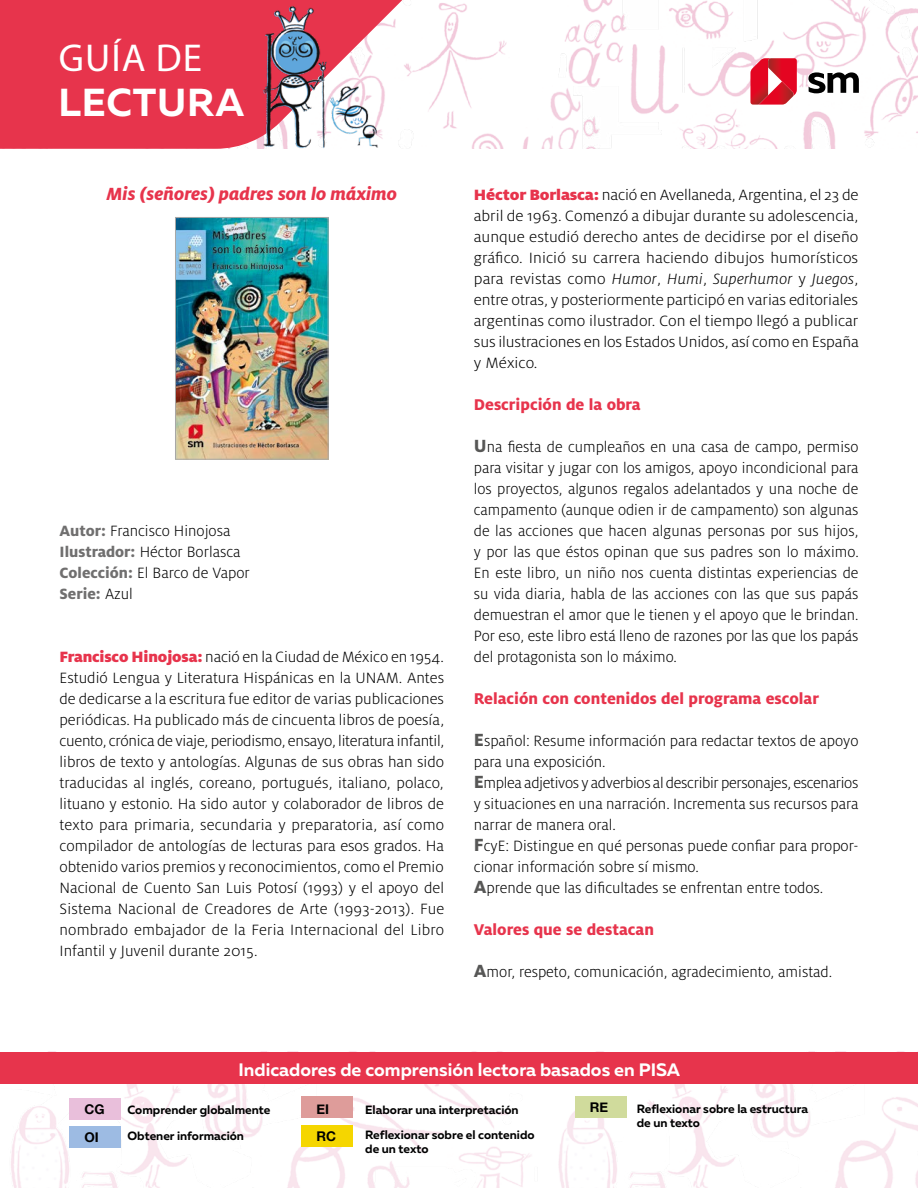
<style>
.page{position:relative;width:918px;height:1188px;background:#fff}
.page>*{position:absolute;margin:0;border:0;box-sizing:border-box;transform-origin:0 0}
.t1{font:700 39px "Muller";letter-spacing:.02em;color:#fff}
.t2{font:39px "Myriad Pro";letter-spacing:.03em;color:#fff}
.t3{font:italic 800 19.5px "Milo Pro";color:#e7344c}
.t4{font:700 18px "Muller";color:#fff}
.t5{font:800 17.25px "Milo Pro";color:#e7344c}
.t6{font:300 16.5px/21px "Milo Pro";color:#000}
.t7{font:300 16.5px/21px "Milo Pro";color:#000;text-align:justify;scale:1.05 1}
.t8{font:700 13.35px "Helvetica Neue";color:#000}
.t9{font:700 12px/25.2px "Muller";color:#000}
.s1{font-weight:800;color:#706f6f}
.s2{font-weight:900;color:#e7344c}
.s3{font-style:italic}
.s4{font-weight:800;font-size:19.5px;color:#575756}
</style>
<div class="page">
<img style="left:427px;top:0;width:490px;height:149px">
<svg style="left:0;top:0;width:427px;height:149px;background:#ea5165"></svg>
<svg style="left:917px;top:8px;width:1px;height:125px"></svg>
<img style="left:0;top:1083px;width:918px;height:105px">
<div style="left:0;top:1052px;width:918px;height:31px;background:#e7344c"></div>
<div style="left:70px;top:1098px;width:51px;height:21px;background:#e9bfdb"></div>
<div style="left:302px;top:1097px;width:51px;height:21px;background:#de9c9a"></div>
<div style="left:70px;top:1127px;width:51px;height:21px;background:#9dbbe3"></div>
<div style="left:302px;top:1125px;width:51px;height:22px;background:#f5d600"></div>
<div style="left:575px;top:1097px;width:51px;height:21px;background:#d0db9c"></div>
<img style="left:242px;top:0;width:144px;height:149px">
<svg style="left:808px;top:72px;width:51px;height:21px"></svg>
<svg style="left:750px;top:58px;width:47px;height:47px;background:#df3849"></svg>
<img style="left:177px;top:219px;width:150px;height:239px">
<div style="left:175px;top:217px;width:154px;height:243px;border:1px solid #a8a8a7"></div>
<h1 class="t2" style="left:59px;top:34px;width:145px">GUÍA DE</h1>
<h1 class="t1" style="left:59px;top:78px;width:187px">LECTURA</h1>
<p class="t3" style="left:106px;top:182px;width:292px">Mis (señores) padres son lo máximo</p>
<p class="t6" style="left:60px;top:520px;width:192px"><span class="s1">Autor:</span> Francisco Hinojosa<br><span class="s1">Ilustrador:</span> Héctor Borlasca<br><span class="s1">Colección:</span> El Barco de Vapor<br><span class="s1">Serie:</span> Azul</p>
<p class="t6" style="left:60px;top:646px;width:386px;text-align:justify"><span class="s2">Francisco Hinojosa:</span> nació en la Ciudad de México en 1954.<br>Estudió Lengua y Literatura Hispánicas en la UNAM. Antes de dedicarse a la escritura fue editor de varias publicaciones periódicas. Ha publicado más de cincuenta libros de poesía, cuento, crónica de viaje, periodismo, ensayo, literatura infantil, libros de texto y antologías. Algunas de sus obras han sido traducidas al inglés, coreano, portugués, italiano, polaco, lituano y estonio. Ha sido autor y colaborador de libros de texto para primaria, secundaria y preparatoria, así como compilador de antologías de lecturas para esos grados. Ha obtenido varios premios y reconocimientos, como el Premio Nacional de Cuento San Luis Potosí (1993) y el apoyo del Sistema Nacional de Creadores de Arte (1993-2013). Fue nombrado embajador de la Feria Internacional del Libro Infantil y Juvenil durante 2015.</p>
<p class="t7" style="left:474px;top:184px;width:368px"><span class="s2">Héctor Borlasca:</span> nació en Avellaneda, Argentina, el 23 de abril de 1963. Comenzó a dibujar durante su adolescencia, aunque estudió derecho antes de decidirse por el diseño gráfico. Inició su carrera haciendo dibujos humorísticos para revistas como <span class="s3">Humor</span>, <span class="s3">Humi</span>, <span class="s3">Superhumor</span> y <span class="s3">Juegos</span>, entre otras, y posteriormente participó en varias editoriales argentinas como ilustrador. Con el tiempo llegó a publicar sus ilustraciones en los Estados Unidos, así como en España y México.</p>
<p class="t5" style="left:474px;top:394px;width:168px">Descripción de la obra</p>
<p class="t6" style="left:474px;top:436px;width:386px;text-align:justify"><span class="s4">U</span>na fiesta de cumpleaños en una casa de campo, permiso para visitar y jugar con los amigos, apoyo incondicional para los proyectos, algunos regalos adelantados y una noche de campamento (aunque odien ir de campamento) son algunas de las acciones que hacen algunas personas por sus hijos, y por las que éstos opinan que sus padres son lo máximo.<br>En este libro, un niño nos cuenta distintas experiencias de su vida diaria, habla de las acciones con las que sus papás demuestran el amor que le tienen y el apoyo que le brindan.<br>Por eso, este libro está lleno de razones por las que los papás del protagonista son lo máximo.</p>
<p class="t5" style="left:474px;top:688px;width:347px">Relación con contenidos del programa escolar</p>
<p class="t6" style="left:474px;top:730px;width:386px"><span class="s4">E</span>spañol: Resume información para redactar textos de apoyo para una exposición.<br><span class="s4">E</span>mplea adjetivos y adverbios al describir personajes, escenarios y situaciones en una narración. Incrementa sus recursos para narrar de manera oral.<br><span class="s4">F</span>cyE: Distingue en qué personas puede confiar para propor&shy;cionar información sobre sí mismo.<br><span class="s4">A</span>prende que las dificultades se enfrentan entre todos.</p>
<p class="t5" style="left:474px;top:919px;width:182px">Valores que se destacan</p>
<p class="t6" style="left:474px;top:961px;width:360px"><span class="s4">A</span>mor, respeto, comunicación, agradecimiento, amistad.</p>
<p class="t4" style="left:239px;top:1058px;width:443px">Indicadores de comprensión lectora basados en PISA</p>
<p class="t8" style="left:84px;top:1099px;width:22px">CG</p>
<p class="t8" style="left:317px;top:1099px;width:14px">EI</p>
<p class="t8" style="left:84px;top:1127px;width:16px">OI</p>
<p class="t8" style="left:317px;top:1126px;width:21px">RC</p>
<p class="t9" style="left:128px;top:1097px;width:144px">Comprender globalmente</p>
<p class="t9" style="left:365px;top:1097px;width:171px">Elaborar una interpretación<br>Reflexionar sobre el contenido</p>
<p class="t9" style="left:365px;top:1136px;width:65px">de un texto</p>
<p class="t9" style="left:128px;top:1123px;width:118px">Obtener información</p>
<p class="t8" style="left:590px;top:1097px;width:20px">RE</p>
<p class="t9" style="left:637px;top:1101px;width:173px;line-height:14.4px">Reflexionar sobre la estructura de un texto</p>
</div>
